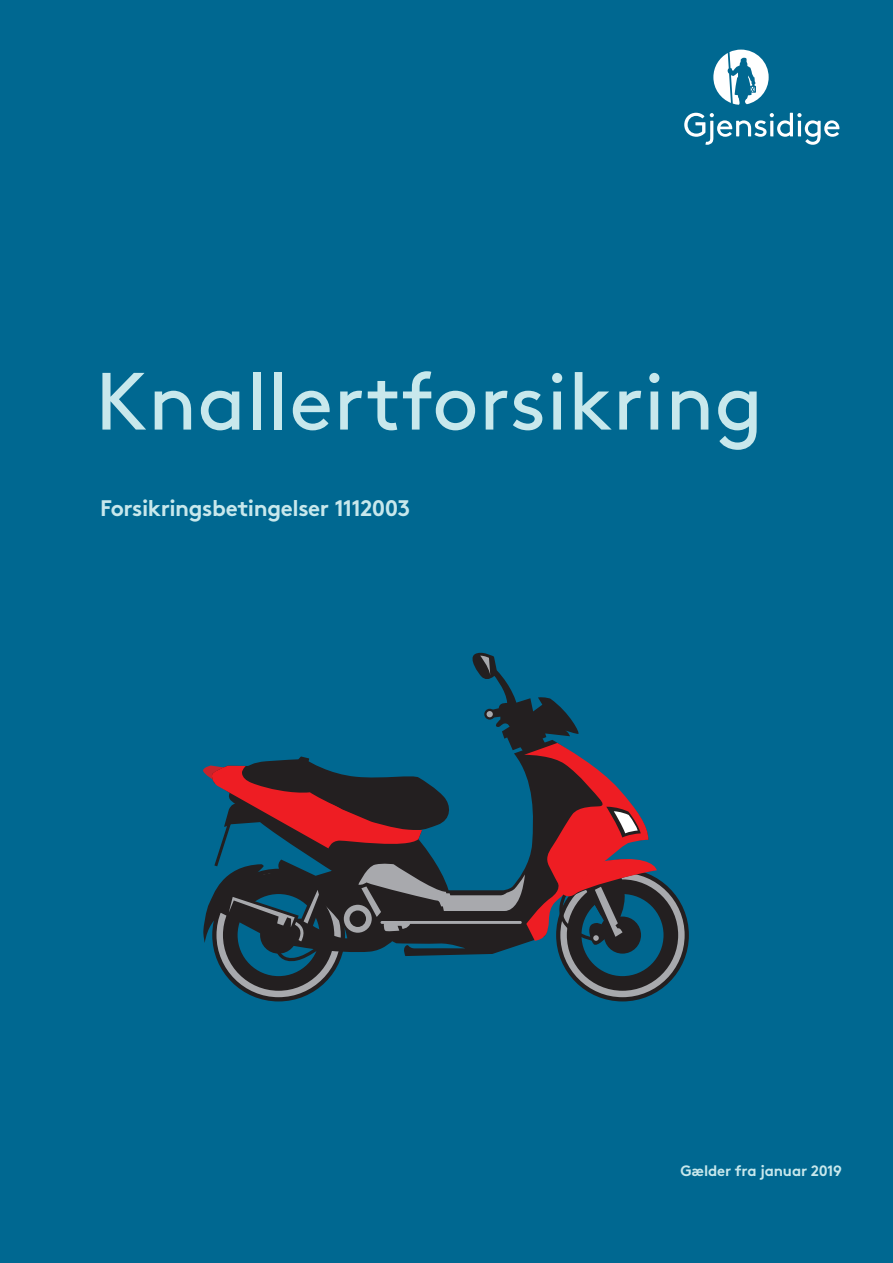
<style>
.page{position:relative;width:893px;height:1263px;background:#006891}
.page>*{position:absolute;margin:0;border:0;box-sizing:border-box;transform-origin:0 0}
.t1{font:81px "Gjen Brown OT";color:#c8e8ec}
.t2{font:700 22.5px "Gjen Brown OT";letter-spacing:-.02em;color:#c8e8ec}
.t3{font:700 15px "Gjen Brown OT";letter-spacing:-.015em;color:#c8e8ec}
</style>
<div class="page">
<svg style="left:684px;top:113px;width:155px;height:32px"></svg>
<svg style="left:713px;top:50px;width:56px;height:55px"></svg>
<svg style="left:203px;top:653px;width:486px;height:348px"></svg>
<h1 class="t1" style="left:95px;top:340px;width:670px">Knallertforsikring</h1>
<p class="t2" style="left:100px;top:490px;width:312px">Forsikringsbetingelser 1112003</p>
<p class="t3" style="left:680px;top:1158px;width:163px">Gælder fra januar 2019</p>
</div>
